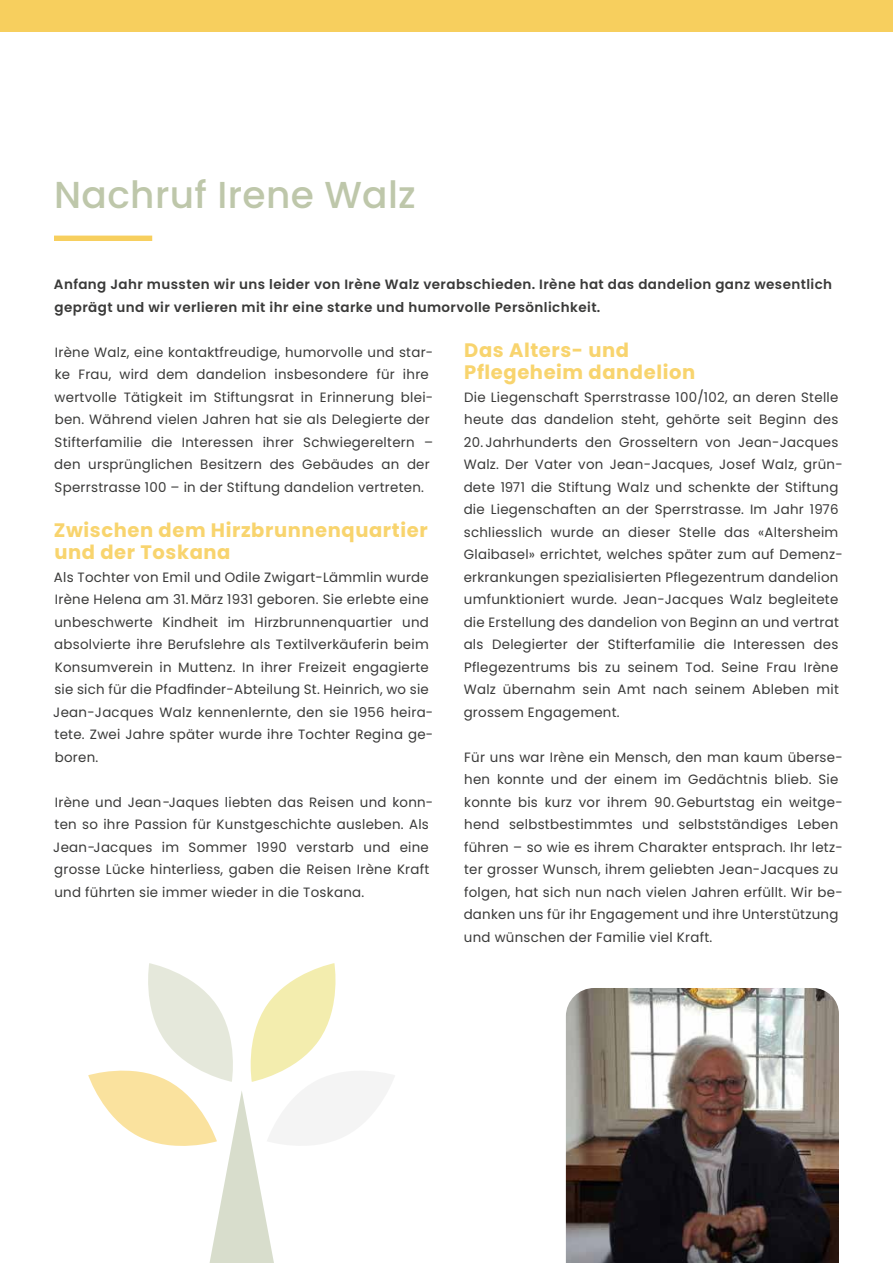
<style>
.page{position:relative;width:893px;height:1263px;background:#fff}
.page>*{position:absolute;margin:0;border:0;box-sizing:border-box;transform-origin:0 0}
.t1{font:500 37.5px "Poppins";letter-spacing:.01em;color:#bec7aa}
.t2{font:700 19.5px/22.5px "Poppins";letter-spacing:.03em;color:#f8d46e}
.t3{font:13.5px/22.5px "Poppins";letter-spacing:.02em;color:#3a3a39}
.t4{font:600 13.5px/22.5px "Poppins";letter-spacing:.03em;color:#3a3a39}
</style>
<div class="page">
<div style="left:0;top:0;width:893px;height:32px;background:#f7cf5e"></div>
<div style="left:54px;top:236px;width:98px;height:5px;background:#f7cf5e"></div>
<img style="left:566px;top:988px;width:273px;height:275px">
<svg style="left:88px;top:963px;width:306px;height:300px"></svg>
<h1 class="t1" style="left:54px;top:173px;width:363px">Nachruf Irene Walz</h1>
<p class="t4" style="left:54px;top:273px;width:780px">Anfang Jahr mussten wir uns leider von Irène Walz verabschieden. Irène hat das dandelion ganz wesentlich geprägt und wir verlieren mit ihr eine starke und humorvolle Persönlichkeit.</p>
<p class="t3" style="left:54px;top:341px;width:381px">Irène Walz, eine kontaktfreudige, humorvolle und star&shy;ke Frau, wird dem dandelion insbesondere für ihre wertvolle Tätigkeit im Stiftungsrat in Erinnerung blei&shy;ben. Während vielen Jahren hat sie als Delegierte der Stifterfamilie die Interessen ihrer Schwiegereltern – den ursprünglichen Besitzern des Gebäudes an der Sperrstrasse 100 – in der Stiftung dandelion vertreten.</p>
<h2 class="t2" style="left:54px;top:519px;width:375px">Zwischen dem Hirzbrunnenquartier und der Toskana</h2>
<p class="t3" style="left:53px;top:566px;width:381px">Als Tochter von Emil und Odile Zwigart-Lämmlin wurde Irène Helena am 31. März 1931 geboren. Sie erlebte eine unbeschwerte Kindheit im Hirzbrunnenquartier und absolvierte ihre Berufslehre als Textilverkäuferin beim Konsumverein in Muttenz. In ihrer Freizeit engagierte sie sich für die Pfadfinder-Abteilung St. Heinrich, wo sie Jean-Jacques Walz kennenlernte, den sie 1956 heira&shy;tete. Zwei Jahre später wurde ihre Tochter Regina ge&shy;boren.</p>
<p class="t3" style="left:53px;top:791px;width:381px">Irène und Jean-Jaques liebten das Reisen und konn&shy;ten so ihre Passion für Kunstgeschichte ausleben. Als Jean-Jacques im Sommer 1990 verstarb und eine grosse Lücke hinterliess, gaben die Reisen Irène Kraft und führten sie immer wieder in die Toskana.</p>
<h2 class="t2" style="left:464px;top:339px;width:232px">Das Alters- und<br>Pflegeheim dandelion</h2>
<p class="t3" style="left:464px;top:386px;width:376px">Die Liegenschaft Sperrstrasse 100/102, an deren Stelle heute das dandelion steht, gehörte seit Beginn des</p>
<p class="t3" style="left:464px;top:431px;width:381px">20. Jahrhunderts den Grosseltern von Jean-Jacques Walz. Der Vater von Jean-Jacques, Josef Walz, grün&shy;dete 1971 die Stiftung Walz und schenkte der Stiftung die Liegenschaften an der Sperrstrasse. Im Jahr 1976 schliesslich wurde an dieser Stelle das «Altersheim Glaibasel» errichtet, welches später zum auf Demenz&shy;erkrankungen spezialisierten Pflegezentrum dandelion umfunktioniert wurde. Jean-Jacques Walz begleitete die Erstellung des dandelion von Beginn an und vertrat als Delegierter der Stifterfamilie die Interessen des Pflegezentrums bis zu seinem Tod. Seine Frau Irène Walz übernahm sein Amt nach seinem Ableben mit grossem Engagement.</p>
<p class="t3" style="left:464px;top:746px;width:381px">Für uns war Irène ein Mensch, den man kaum überse&shy;hen konnte und der einem im Gedächtnis blieb. Sie konnte bis kurz vor ihrem 90. Geburtstag ein weitge&shy;hend selbstbestimmtes und selbstständiges Leben führen – so wie es ihrem Charakter entsprach. Ihr letz&shy;ter grosser Wunsch, ihrem geliebten Jean-Jacques zu folgen, hat sich nun nach vielen Jahren erfüllt. Wir be&shy;danken uns für ihr Engagement und ihre Unterstützung und wünschen der Familie viel Kraft.</p>
</div>
